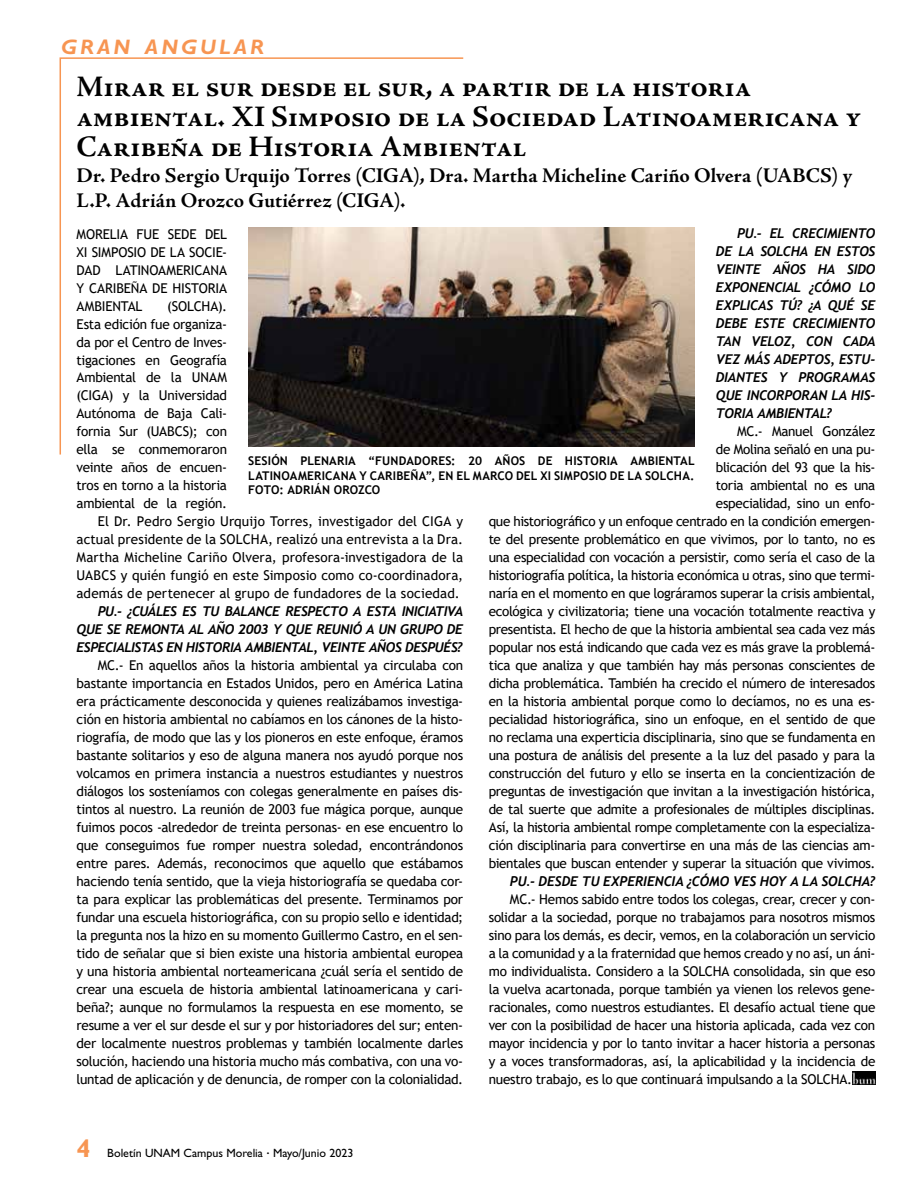
<style>
.page{position:relative;width:918px;height:1188px;background:#fff}
.page>*{position:absolute;margin:0;border:0;box-sizing:border-box;transform-origin:0 0}
.t1{font:700 30px/30px "Adobe Jenson Pro";letter-spacing:-.015em;color:#000}
.t2{font:700 25.5px "Gill Sans Std";color:#f79552}
.t3{font:700 21px/25.2px "Adobe Jenson Pro";color:#000}
.t4{font:italic 700 21px "Gill Sans Std";letter-spacing:.145em;color:#f79552}
.t5{font:13.5px/18px "Trebuchet MS";letter-spacing:-.02em;color:#000;text-align:justify}
.t6{font:italic 700 13.5px/18px "Trebuchet";letter-spacing:-.02em;color:#000;text-align:justify}
.t7{font:13.5px "Trebuchet MS";letter-spacing:.01em;color:#000}
.t8{font:13.5px "Trebuchet MS";letter-spacing:.015em;color:#000}
.t9{font:700 12px/14.4px "Trebuchet MS";letter-spacing:.015em;color:#000}
.t10{font:12px "Gill Sans Std";color:#000}
</style>
<div class="page">
<svg style="left:59px;top:57px;width:405px;height:398px"></svg>
<img style="left:852px;top:1072px;width:23px;height:13px">
<img style="left:248px;top:227px;width:447px;height:220px">
<h3 class="t4" style="left:61px;top:34px;width:204px">GRAN ANGULAR</h3>
<h1 class="t1" style="left:76px;top:73px;width:786px">Mirar el sur desde el sur, a partir de la historia ambiental. XI Simposio de la Sociedad Latinoamericana y<br>Caribeña de Historia Ambiental</h1>
<h3 class="t3" style="left:76px;top:163px;width:777px">Dr. Pedro Sergio Urquijo Torres (CIGA), Dra. Martha Micheline Cariño Olvera (UABCS) y<br>L.P. Adrián Orozco Gutiérrez (CIGA).</h3>
<p class="t6" style="left:716px;top:225px;width:161px;text-indent:21px">PU.- EL CRECIMIENTO DE LA SOL CHA EN ESTOS VEINTE AÑOS HA SIDO EXPONENCIAL ¿CÓMO LO EXPLICAS TÚ? ¿A QUÉ SE DEBE ESTE CRECIMIENTO TAN VELOZ, CON CADA VEZ MÁS ADEPTOS, ESTU-DIANTES Y PROGRAMAS QUE INCORPORAN LA HIS-TORIA AMBIENTAL?</p>
<p class="t5" style="left:489px;top:422px;width:388px;text-align:right">MC.- Manuel González<br>de Molina señaló en una pu-<br>blicación del 93 que la his-<br>toria ambiental no es una<br>especialidad, sino un enfo-<br>que historiográfico y un enfoque centrado en la condición emergen&shy;te del presente problemático en que vivimos, por lo tanto, no es una especialidad con vocación a persistir, como sería el caso de la historiografía política, la historia económica u otras, sino que termi&shy;naría en el momento en que lográramos superar la crisis ambiental, ecológica y civilizatoria; tiene una vocación totalmente reactiva y presentista. El hecho de que la historia ambiental sea cada vez más popular nos está indicando que cada vez es más grave la problemá&shy;tica que analiza y que también hay más personas conscientes de dicha problemática. También ha crecido el número de interesados en la historia ambiental porque como lo decíamos, no es una es&shy;pecialidad historiográfica, sino un enfoque, en el sentido de que no reclama una experticia disciplinaria, sino que se fundamenta en una postura de análisis del presente a la luz del pasado y para la construcción del futuro y ello se inserta en la concientización de preguntas de investigación que invitan a la investigación histórica, de tal suerte que admite a profesionales de múltiples disciplinas.<br>Así, la historia ambiental rompe completamente con la especializa&shy;ción disciplinaria para convertirse en una más de las ciencias am&shy;bientales que buscan entender y superar la situación que vivimos.</p>
<p class="t6" style="left:510px;top:872px;width:367px">PU.- DESDE TU EXPERIENCIA ¿CÓMO VES HOY A LA SOL CHA ?</p>
<p class="t5" style="left:489px;top:890px;width:388px;text-indent:21px">MC.- Hemos sabido entre todos los colegas, crear, crecer y con&shy;solidar a la sociedad, porque no trabajamos para nosotros mismos sino para los demás, es decir, vemos, en la colaboración un servicio a la comunidad y a la fraternidad que hemos creado y no así, un áni&shy;mo individualista. Considero a la SOLCHA consolidada, sin que eso la vuelva acartonada, porque también ya vienen los relevos gene&shy;racionales, como nuestros estudiantes. El desafío actual tiene que ver con la posibilidad de hacer una historia aplicada, cada vez con mayor incidencia y por lo tanto invitar a hacer historia a personas y a voces transformadoras, así, la aplicabilidad y la incidencia de nuestro trabajo, es lo que continuará impulsando a la SOLCHA.</p>
<p class="t5" style="left:77px;top:225px;width:18px">Morelia</p>
<p class="t5" style="left:137px;top:225px;width:16px">fue</p>
<p class="t5" style="left:168px;top:225px;width:8px">sede</p>
<p class="t5" style="left:205px;top:225px;width:8px">del</p>
<p class="t5" style="left:77px;top:243px;width:29px">XI Simposio</p>
<p class="t5" style="left:150px;top:243px;width:53px">de la Socie</p>
<p class="t5" style="left:222px;top:243px;width:6px">-</p>
<p class="t5" style="left:77px;top:261px;width:9px">dad</p>
<p class="t5" style="left:116px;top:261px;width:43px">Lati noamerica</p>
<p class="t5" style="left:211px;top:261px;width:17px">na</p>
<p class="t5" style="left:77px;top:279px;width:131px">y Cari beña de Historia<br>Ambiental</p>
<p class="t5" style="left:167px;top:297px;width:61px">(SOLCHA).</p>
<p class="t5" style="left:77px;top:315px;width:152px">Esta edición fue organiza-</p>
<p class="t5" style="left:77px;top:333px;width:152px">da por el Centro de Inves-</p>
<p class="t5" style="left:77px;top:351px;width:152px">tigaciones en Geografía</p>
<p class="t5" style="left:77px;top:369px;width:152px">Ambiental de la UNAM</p>
<p class="t5" style="left:77px;top:387px;width:152px">(CIGA) y la Universidad</p>
<p class="t5" style="left:77px;top:405px;width:152px">Autónoma de Baja Cali-</p>
<p class="t5" style="left:77px;top:423px;width:152px">fornia Sur (UABCS); con</p>
<p class="t5" style="left:77px;top:441px;width:152px">ella se conmemoraron</p>
<p class="t5" style="left:77px;top:459px;width:152px">veinte años de encuen-</p>
<p class="t5" style="left:77px;top:477px;width:152px">tros en torno a la historia</p>
<p class="t5" style="left:77px;top:495px;width:152px">ambiental de la región.</p>
<p class="t7" style="left:98px;top:513px;width:367px">El Dr. Pedro Sergio Urquijo Torres, investigador del CIGA y</p>
<p class="t7" style="left:77px;top:531px;width:388px">actual presidente de la SOLCHA, realizó una entrevista a la Dra.</p>
<p class="t7" style="left:77px;top:549px;width:388px">Martha Micheline Cariño Olvera, profesora-investigadora de la</p>
<p class="t7" style="left:77px;top:567px;width:388px">UABCS y quién fungió en este Simposio como co-coordinadora,</p>
<p class="t8" style="left:77px;top:585px;width:385px">además de pertenecer al grupo de fundadores de la sociedad.</p>
<p class="t6" style="left:77px;top:603px;width:388px;text-indent:21px">PU.- ¿CUÁLES ES TU BALANCE RESPECTO A ESTA INICIATIVA QUE SE REMONTA AL AÑO 2003 Y QUE REUNIÓ A UN GRUPO DE ESPECIALISTAS EN HISTORIA AMBIENTAL, VEINTE AÑOS DESPUÉS?</p>
<p class="t5" style="left:77px;top:657px;width:388px;text-indent:21px">MC.- En aquellos años la historia ambiental ya circulaba con bastante importancia en Estados Unidos, pero en América Latina era prácticamente desconocida y quienes realizábamos investiga&shy;ción en historia ambiental no cabíamos en los cánones de la histo&shy;riografía, de modo que las y los pioneros en este enfoque, éramos bastante solitarios y eso de alguna manera nos ayudó porque nos volcamos en primera instancia a nuestros estudiantes y nuestros diálogos los sosteníamos con colegas generalmente en países dis&shy;tintos al nuestro. La reunión de 2003 fue mágica porque, aunque fuimos pocos -alrededor de treinta personas- en ese encuentro lo que conseguimos fue romper nuestra soledad, encontrándonos entre pares. Además, reconocimos que aquello que estábamos haciendo tenía sentido, que la vieja historiografía se quedaba cor&shy;ta para explicar las problemáticas del presente. Terminamos por fundar una escuela historiográfica, con su propio sello e identidad; la pregunta nos la hizo en su momento Guillermo Castro, en el sen&shy;tido de señalar que si bien existe una historia ambiental europea y una historia ambiental norteamericana ¿cuál sería el sentido de crear una escuela de historia ambiental latinoamericana y cari&shy;beña?; aunque no formulamos la respuesta en ese momento, se resume a ver el sur desde el sur y por historiadores del sur; enten&shy;der localmente nuestros problemas y también localmente darles solución, haciendo una historia mucho más combativa, con una vo&shy;luntad de aplicación y de denuncia, de romper con la colonialidad.</p>
<p class="t9" style="left:248px;top:454px;width:448px">SESIÓN PLENARIA “FUNDADORES: 20 AÑOS DE HISTORIA AMBIENTAL<br>LATINOAMERICANA Y CARIBEÑA”, EN EL MARCO DEL XI SIMPOSIO DE LA SOLCH</p>
<p class="t9" style="left:682px;top:468px;width:14px">A.</p>
<p class="t9" style="left:248px;top:483px;width:134px">FOTO: ADRIÁN OROZCO</p>
<h2 class="t2" style="left:77px;top:1133px;width:16px">4</h2>
<p class="t10" style="left:107px;top:1146px;width:248px">Boletín UNAM Campus Morelia <sup>.</sup> Mayo/Junio 2023</p>
</div>
